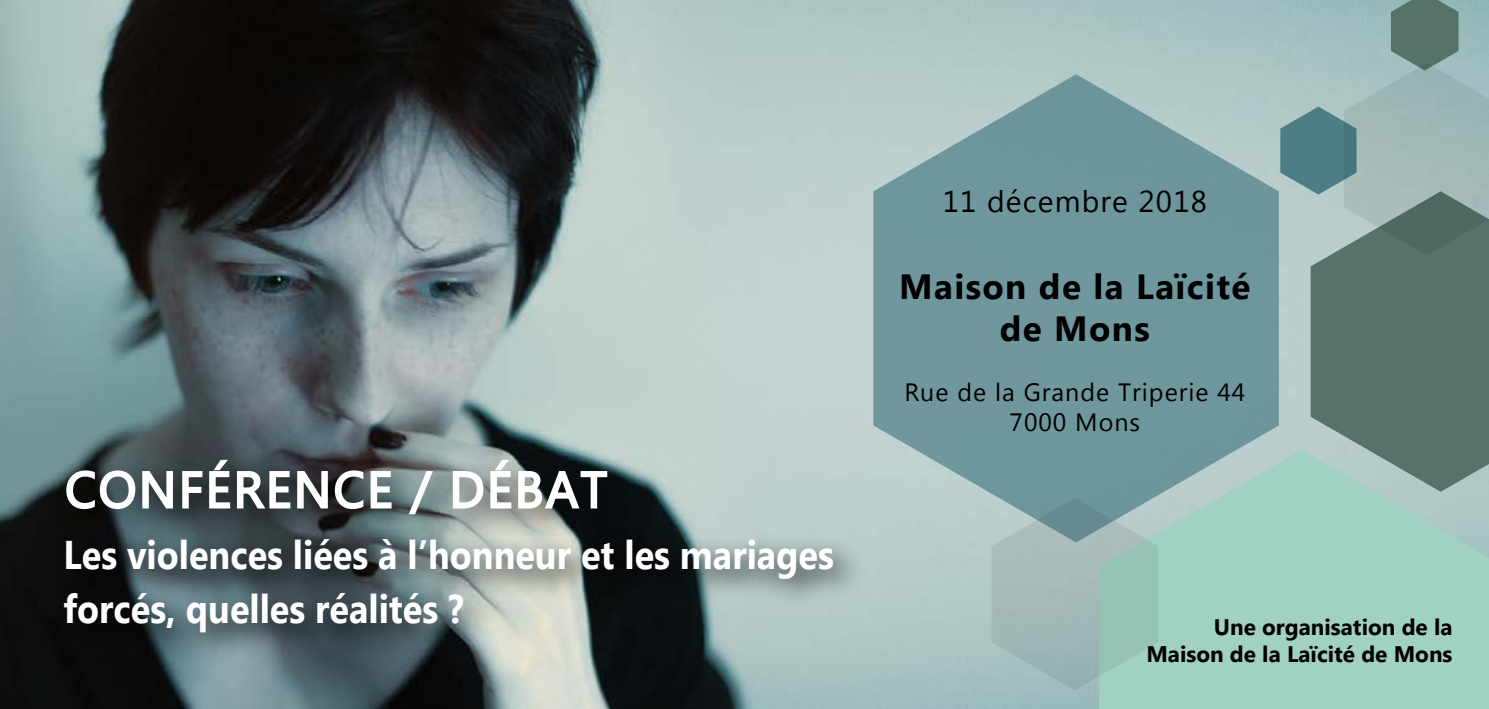
<style>
.page{position:relative;width:1489px;height:709px;background:#fff}
.page>*{position:absolute;margin:0;border:0;box-sizing:border-box;transform-origin:0 0}
.t1{font:50px "Microsoft New Tai Lue";letter-spacing:.05em;color:#fff}
.t2{font:700 40px/54px "Microsoft New Tai Lue";color:#fff;scale:.9 1}
.t3{font:700 35px/42px "Microsoft New Tai Lue";letter-spacing:.04em;color:#000;text-align:center}
.t4{font:30px "Microsoft New Tai Lue";letter-spacing:.04em;color:#000}
.t5{font:25px "Microsoft New Tai Lue";letter-spacing:.04em;color:#000}
.t6{font:25px "Microsoft Tai Le";letter-spacing:.04em;color:#000}
.t7{font:700 22.5px/27px "Microsoft Tai Le";color:#000;text-align:right}
</style>
<div class="page">
<img style="left:0;top:0;width:1310px;height:709px">
<svg style="left:873px;top:74px;width:405px;height:468px;background:#7da1a6"></svg>
<div style="left:1310px;top:255px;width:178px;height:195px;background:#567269"></div>
<svg style="left:1099px;top:450px;width:389px;height:259px;background:#9ecabd"></svg>
<div style="left:53px;top:447px;width:587px;height:98px;background:#000;opacity:.75"></div>
<svg style="left:65px;top:469px;width:109px;height:43px"></svg>
<svg style="left:181px;top:457px;width:212px;height:55px;background:#666b6d"></svg>
<svg style="left:407px;top:469px;width:27px;height:46px"></svg>
<svg style="left:451px;top:446px;width:157px;height:63px;background:#7b8483"></svg>
<div style="left:53px;top:526px;width:812px;height:137px;background:#000;opacity:.75"></div>
<svg style="left:991px;top:498px;width:166px;height:192px;background:#9bb9b5"></svg>
<svg style="left:1280px;top:0;width:208px;height:255px;background:#8eaaa9"></svg>
<p class="t1" style="left:65px;top:461px;width:543px">CONFÉRENCE / DÉBAT</p>
<p class="t2" style="left:63px;top:531px;width:857px">Les violences liées à l’honneur et les mariages forcés, quelles réalités ?</p>
<p class="t4" style="left:942px;top:184px;width:265px">11 décembre 2018</p>
<p class="t3" style="left:899px;top:269px;width:353px">Maison de la Laïcité de Mons</p>
<p class="t5" style="left:904px;top:378px;width:342px">Rue de la Grande Triperie 44</p>
<p class="t6" style="left:1009px;top:408px;width:132px">7000 Mons</p>
<p class="t7" style="left:1146px;top:615px;width:307px">Une organisation de la<br>Maison de la Laïcité de Mons</p>
</div>
